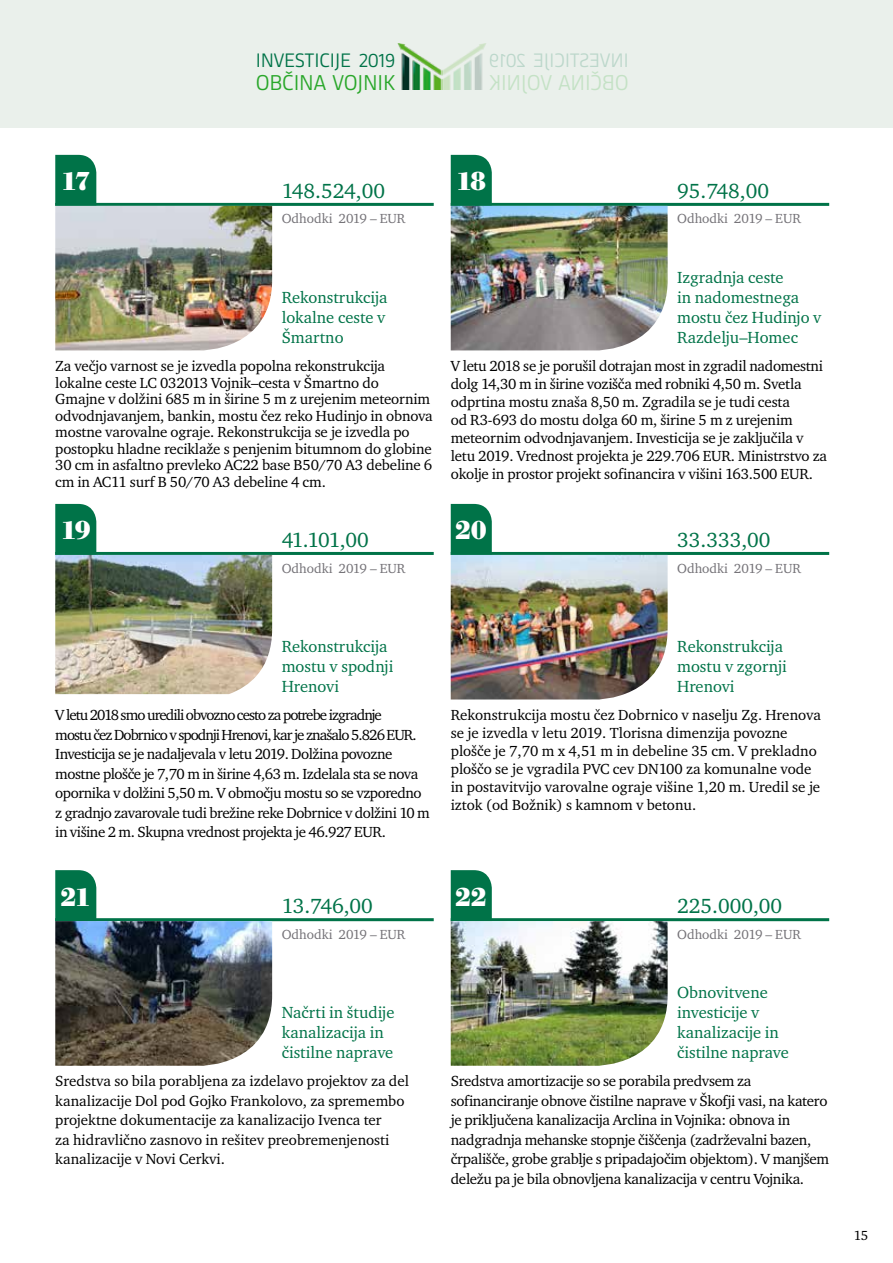
<style>
.page{position:relative;width:893px;height:1263px;background:#fff}
.page>*{position:absolute;margin:0;border:0;box-sizing:border-box;transform-origin:0 0}
.t1{font:700 27px "Bodoni Ant TCE";letter-spacing:-.06em;color:#fff}
.t2{font:21px "Charter Itc TCE";color:#007348}
.t3{font:20.85px "Republika";letter-spacing:-.01em;color:#29a72a}
.t4{font:18.9px "Republika";letter-spacing:-.01em;color:#007348}
.t5{font:16.5px/19.8px "Charter Itc TCE";color:#007348}
.t6{font:15px/18px "Charter Itc TCE";letter-spacing:-.01em;color:#000}
.t7{font:15px/19.5px "Charter Itc TCE";letter-spacing:-.03em;color:#000}
.t8{font:13.5px "Charter Itc TCE";color:#757378}
.t9{font:13.5px "Charter Itc TCE";color:#000}
</style>
<div class="page">
<div style="left:0;top:0;width:893px;height:128px;background:#eaf0eb"></div>
<hr style="left:451px;top:203px;width:378px;height:3px;background:#007348">
<svg style="left:451px;top:155px;width:41px;height:51px;background:#09774e"></svg>
<img style="left:451px;top:206px;width:217px;height:144px">
<hr style="left:55px;top:203px;width:379px;height:3px;background:#007348">
<svg style="left:55px;top:155px;width:41px;height:51px;background:#09784e"></svg>
<img style="left:55px;top:206px;width:217px;height:144px">
<hr style="left:451px;top:552px;width:378px;height:3px;background:#007348">
<svg style="left:451px;top:504px;width:41px;height:51px;background:#09784e"></svg>
<img style="left:451px;top:555px;width:217px;height:144px">
<hr style="left:55px;top:552px;width:379px;height:3px;background:#007348">
<svg style="left:55px;top:504px;width:41px;height:51px;background:#09774e"></svg>
<img style="left:55px;top:555px;width:217px;height:139px">
<hr style="left:451px;top:918px;width:378px;height:3px;background:#007348">
<svg style="left:451px;top:870px;width:41px;height:48px;background:#0a784f"></svg>
<img style="left:451px;top:921px;width:217px;height:145px">
<hr style="left:55px;top:918px;width:379px;height:3px;background:#007348">
<svg style="left:55px;top:870px;width:41px;height:51px;background:#09784e"></svg>
<img style="left:55px;top:921px;width:217px;height:145px">
<img style="left:398px;top:44px;width:88px;height:46px">
<p class="t4" style="left:256px;top:47px;width:141px">INVESTICIJE 2019</p>
<h3 class="t3" style="left:256px;top:68px;width:141px">OBČINA VOJNIK</h3>
<h1 class="t1" style="left:61px;top:166px;width:31px">17</h1>
<h2 class="t2" style="left:282px;top:178px;width:105px">148.524,00</h2>
<p class="t8" style="left:282px;top:210px;width:125px">Odhodki 2019 – EUR</p>
<h1 class="t1" style="left:456px;top:166px;width:32px">18</h1>
<h2 class="t2" style="left:677px;top:178px;width:93px">95.748,00</h2>
<p class="t8" style="left:677px;top:210px;width:125px">Odhodki 2019 – EUR</p>
<p class="t5" style="left:282px;top:287px;width:107px">Rekonstrukcija lokalne ceste v<br>Šmartno</p>
<p class="t6" style="left:55px;top:358px;width:379px;line-height:16.5px">Za večjo varnost se je izvedla popolna rekonstrukcija lokalne ceste LC 032013 Vojnik–cesta v Šmartno do<br>Gmajne v dolžini 685 m in širine 5 m z urejenim meteornim odvodnjavanjem, bankin, mostu čez reko Hudinjo in obnova mostne varovalne ograje. Rekonstrukcija se je izvedla po postopku hladne reciklaže s penjenim bitumnom do globine 30 cm in asfaltno prevleko AC22 base B50/70 A3 debeline 6 cm in AC11 surf B 50/70 A3 debeline 4 cm.</p>
<h1 class="t1" style="left:60px;top:515px;width:32px">19</h1>
<h2 class="t2" style="left:282px;top:527px;width:89px">41.101,00</h2>
<p class="t8" style="left:282px;top:559px;width:125px">Odhodki 2019 – EUR</p>
<p class="t5" style="left:677px;top:268px;width:146px">Izgradnja ceste<br>in nadomestnega mostu čez Hudinjo v<br>Razdelju–Homec</p>
<p class="t6" style="left:451px;top:357px;width:378px">V letu 2018 se je porušil dotrajan most in zgradil nadomestni dolg 14,30 m in širine vozišča med robniki 4,50 m. Svetla odprtina mostu znaša 8,50 m. Zgradila se je tudi cesta<br>od R3-693 do mostu dolga 60 m, širine 5 m z urejenim meteornim odvodnjavanjem. Investicija se je zaključila v letu 2019. Vrednost projekta je 229.706 EUR. Ministrstvo za okolje in prostor projekt sofinancira v višini 163.500 EUR.</p>
<h1 class="t1" style="left:455px;top:515px;width:33px">20</h1>
<h2 class="t2" style="left:677px;top:527px;width:95px">33.333,00</h2>
<p class="t8" style="left:677px;top:559px;width:125px">Odhodki 2019 – EUR</p>
<p class="t5" style="left:282px;top:636px;width:113px">Rekonstrukcija mostu v spodnji<br>Hrenovi</p>
<p class="t7" style="left:55px;top:705px;width:376px">V letu 2018 smo uredili obvozno cesto za potrebe izgradnje<br>mostu čez Dobrnico v spodnji Hrenovi, kar je znašalo 5.826 EUR.<br>Investicija se je nadaljevala v letu 2019. Dolžina povozne mostne plošče je 7,70 m in širine 4,63 m. Izdelala sta se nova opornika v dolžini 5,50 m. V območju mostu so se vzporedno z gradnjo zavarovale tudi brežine reke Dobrnice v dolžini 10 m in višine 2 m. Skupna vrednost projekta je 46.927 EUR.</p>
<h1 class="t1" style="left:60px;top:881px;width:32px">21</h1>
<h2 class="t2" style="left:282px;top:893px;width:93px">13.746,00</h2>
<p class="t8" style="left:282px;top:926px;width:125px">Odhodki 2019 – EUR</p>
<p class="t5" style="left:282px;top:1003px;width:114px">Načrti in študije kanalizacija in čistilne naprave</p>
<p class="t6" style="left:55px;top:1071px;width:355px;line-height:19.5px">Sredstva so bila porabljena za izdelavo projektov za del kanalizacije Dol pod Gojko Frankolovo, za spremembo projektne dokumentacije za kanalizacijo Ivenca ter<br>za hidravlično zasnovo in rešitev preobremenjenosti kanalizacije v Novi Cerkvi.</p>
<p class="t5" style="left:677px;top:636px;width:111px">Rekonstrukcija mostu v zgornji<br>Hrenovi</p>
<p class="t6" style="left:451px;top:706px;width:372px">Rekonstrukcija mostu čez Dobrnico v naselju Zg. Hrenova se je izvedla v letu 2019. Tlorisna dimenzija povozne plošče je 7,70 m x 4,51 m in debeline 35 cm. V prekladno ploščo se je vgradila PVC cev DN100 za komunalne vode in postavitvijo varovalne ograje višine 1,20 m. Uredil se je iztok (od Božnik) s kamnom v betonu.</p>
<h1 class="t1" style="left:455px;top:881px;width:33px">22</h1>
<h2 class="t2" style="left:677px;top:893px;width:107px">225.000,00</h2>
<p class="t8" style="left:677px;top:926px;width:125px">Odhodki 2019 – EUR</p>
<p class="t5" style="left:677px;top:983px;width:113px">Obnovitvene investicije v kanalizacije in čistilne naprave</p>
<p class="t6" style="left:451px;top:1071px;width:380px;line-height:19.5px">Sredstva amortizacije so se porabila predvsem za sofinanciranje obnove čistilne naprave v Škofji vasi, na katero je priključena kanalizacija Arclina in Vojnika: obnova in nadgradnja mehanske stopnje čiščenja (zadrževalni bazen, črpališče, grobe grablje s pripadajočim objektom). V manjšem deležu pa je bila obnovljena kanalizacija v centru Vojnika.</p>
<p class="t9" style="left:854px;top:1227px;width:16px">15</p>
</div>
